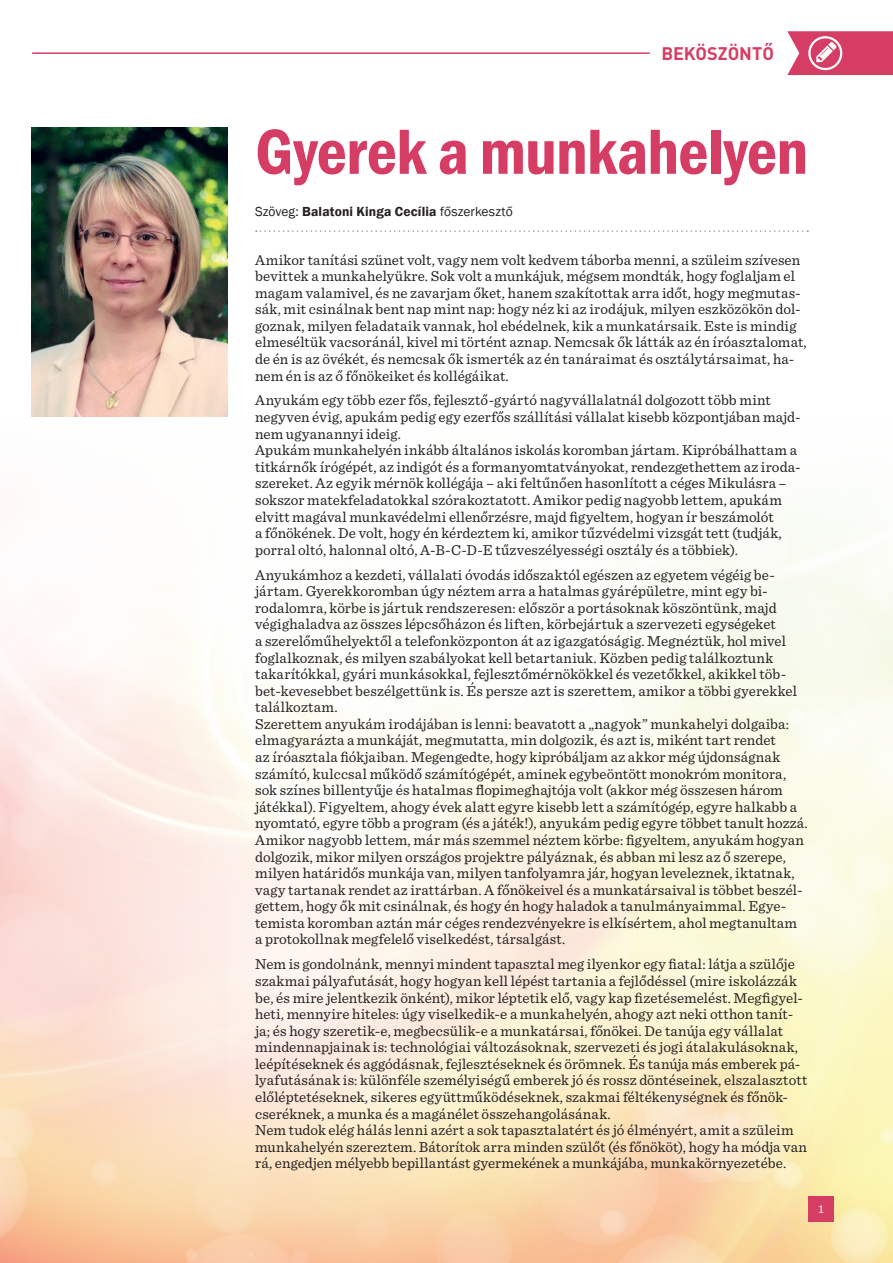
<style>
.page{position:relative;width:893px;height:1263px;background:#fff}
.page>*{position:absolute;margin:0;border:0;box-sizing:border-box;transform-origin:0 0}
.Főcím{font:600 condensed 66px "Franklin Gothic";letter-spacing:-.01em;color:#d63d64}
.t1{font:700 18px "DIN Pro";letter-spacing:-.005em;color:#d63d64}
.Body_text{font:15px/16.6px "Sentinel";letter-spacing:.005em;color:#231f20}
.Body_text_fél_sor_fö{font:15px/16.6px "Sentinel";letter-spacing:.01em;color:#231f20}
.Szerző{font:600 13.5px "Franklin Gothic";letter-spacing:.01em;color:#231f20}
.Oldalszám{font:12px "Sentinel";color:#fff}
.s1{font-weight:400}
</style>
<div class="page">
<img style="left:0;top:518px;width:893px;height:745px">
<hr style="left:33px;top:52px;width:616px;height:2px;background:#d63d64">
<div style="left:808px;top:1197px;width:26px;height:25px;background:#d63d64"></div>
<svg style="left:787px;top:31px;width:106px;height:44px"></svg>
<svg style="left:256px;top:230px;width:552px;height:2px"></svg>
<img style="left:32px;top:128px;width:195px;height:289px">
<p class="t1" style="left:661px;top:41px;width:114px">BEKÖSZÖNTŐ</p>
<p class="Főcím" style="left:255px;top:108px;width:554px">Gyerek a munkahelyen</p>
<p class="Szerző" style="left:255px;top:203px;width:259px"><span class="s1">Szöveg:</span> Balatoni Kinga Cecília <span class="s1">főszerkesztő</span></p>
<p class="Body_text" style="left:255px;top:250px;width:553px">Amikor tanítási szünet volt, vagy nem volt kedvem táborba menni, a szüleim szívesen bevittek a munkahelyükre. Sok volt a munkájuk, mégsem mondták, hogy foglaljam el magam valamivel, és ne zavarjam őket, hanem szakítottak arra időt, hogy megmutas&shy;sák, mit csinálnak bent nap mint nap: hogy néz ki az irodájuk, milyen eszközökön dol&shy;goznak, milyen feladataik vannak, hol ebédelnek, kik a munkatársaik. Este is mindig elmeséltük vacsoránál, kivel mi történt aznap. Nemcsak ők látták az én íróasztalomat, de én is az övékét, és nemcsak ők ismerték az én tanáraimat és osztálytársaimat, ha&shy;nem én is az ő főnökeiket és kollégáikat.</p>
<p class="Body_text_fél_sor_fö" style="left:255px;top:391px;width:547px">Anyukám egy több ezer fős, fejlesztő-gyártó nagyvállalatnál dolgozott több mint negyven évig, apukám pedig egy ezerfős szállítási vállalat kisebb központjában majd&shy;nem ugyanannyi ideig.</p>
<p class="Body_text" style="left:255px;top:441px;width:545px">Apukám munkahelyén inkább általános iskolás koromban jártam. Kipróbálhattam a titkárnők írógépét, az indigót és a formanyomtatványokat, rendezgethettem az iroda&shy;szereket. Az egyik mérnök kollégája – aki feltűnően hasonlított a céges Mikulásra – sokszor matekfeladatokkal szórakoztatott. Amikor pedig nagyobb lettem, apukám elvitt magával munkavédelmi ellenőrzésre, majd figyeltem, hogyan ír beszámolót<br>a főnökének. De volt, hogy én kérdeztem ki, amikor tűzvédelmi vizsgát tett (tudják, porral oltó, halonnal oltó, A-B-C-D-E tűzveszélyességi osztály és a többiek).</p>
<p class="Body_text_fél_sor_fö" style="left:255px;top:565px;width:543px">Anyukámhoz a kezdeti, vállalati óvodás időszaktól egészen az egyetem végéig be&shy;jártam. Gyerekkoromban úgy néztem arra a hatalmas gyárépületre, mint egy bi&shy;rodalomra, körbe is jártuk rendszeresen: először a portásoknak köszöntünk, majd végighaladva az összes lépcsőházon és liften, körbejártuk a szervezeti egységeket<br>a szerelőműhelyektől a telefonközponton át az igazgatóságig. Megnéztük, hol mivel foglalkoznak, és milyen szabályokat kell betartaniuk. Közben pedig találkoztunk takarítókkal, gyári munkásokkal, fejlesztőmérnökökkel és vezetőkkel, akikkel töb&shy;bet-kevesebbet beszélgettünk is. És persze azt is szerettem, amikor a többi gyerekkel találkoztam.</p>
<p class="Body_text" style="left:255px;top:715px;width:554px">Szerettem anyukám irodájában is lenni: beavatott a „nagyok” munkahelyi dolgaiba: elmagyarázta a munkáját, megmutatta, min dolgozik, és azt is, miként tart rendet<br>az íróasztala fiókjaiban. Megengedte, hogy kipróbáljam az akkor még újdonságnak számító, kulccsal működő számítógépét, aminek egybeöntött monokróm monitora, sok színes billentyűje és hatalmas flopimeghajtója volt (akkor még összesen három játékkal). Figyeltem, ahogy évek alatt egyre kisebb lett a számítógép, egyre halkabb a nyomtató, egyre több a program (és a játék!), anyukám pedig egyre többet tanult hozzá.</p>
<p class="Body_text" style="left:255px;top:831px;width:550px">Amikor nagyobb lettem, már más szemmel néztem körbe: figyeltem, anyukám hogyan dolgozik, mikor milyen országos projektre pályáznak, és abban mi lesz az ő szerepe, milyen határidős munkája van, milyen tanfolyamra jár, hogyan leveleznek, iktatnak, vagy tartanak rendet az irattárban. A főnökeivel és a munkatársaival is többet beszél&shy;gettem, hogy ők mit csinálnak, és hogy én hogy haladok a tanulmányaimmal. Egye&shy;temista koromban aztán már céges rendezvényekre is elkísértem, ahol megtanultam a protokollnak megfelelő viselkedést, társalgást.</p>
<p class="Body_text_fél_sor_fö" style="left:255px;top:955px;width:554px">Nem is gondolnánk, mennyi mindent tapasztal meg ilyenkor egy fiatal: látja a szülője szakmai pályafutását, hogy hogyan kell lépést tartania a fejlődéssel (mire iskolázzák be, és mire jelentkezik önként), mikor léptetik elő, vagy kap fizetésemelést. Megfigyel&shy;heti, mennyire hiteles: úgy viselkedik-e a munkahelyén, ahogy azt neki otthon tanít&shy;ja; és hogy szeretik-e, megbecsülik-e a munkatársai, főnökei. De tanúja egy vállalat mindennapjainak is: technológiai változásoknak, szervezeti és jogi átalakulásoknak, leépítéseknek és aggódásnak, fejlesztéseknek és örömnek. És tanúja más emberek pá&shy;lyafutásának is: különféle személyiségű emberek jó és rossz döntéseinek, elszalasztott előléptetéseknek, sikeres együttműködéseknek, szakmai féltékenységnek és főnök&shy;cseréknek, a munka és a magánélet összehangolásának.</p>
<p class="Body_text" style="left:255px;top:1121px;width:553px">Nem tudok elég hálás lenni azért a sok tapasztalatért és jó élményért, amit a szüleim munkahelyén szereztem. Bátorítok arra minden szülőt (és főnököt), hogy ha módja van rá, engedjen mélyebb bepillantást gyermekének a munkájába, munkakörnyezetébe.</p>
<p class="Oldalszám" style="left:818px;top:1200px;width:7px">1</p>
</div>
